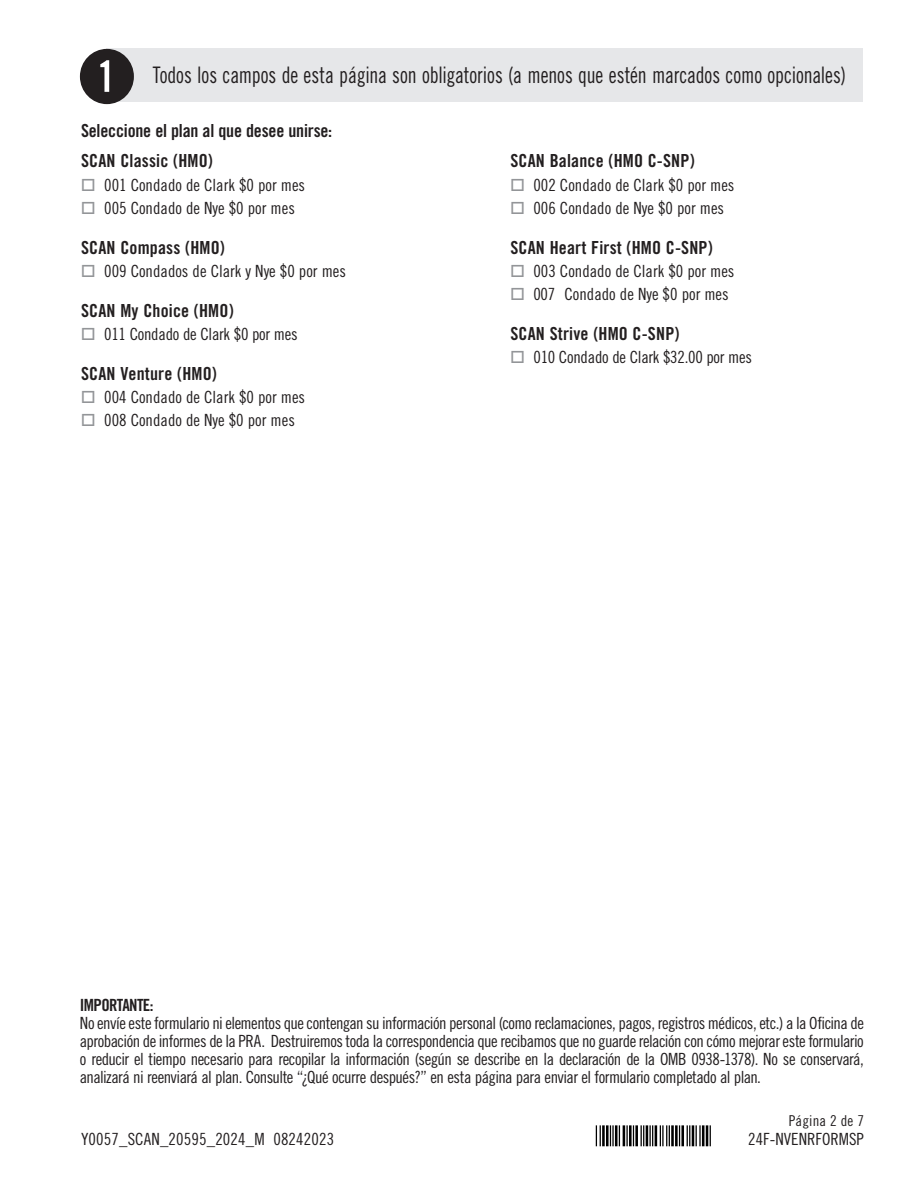
<style>
.page{position:relative;width:918px;height:1188px;background:#fff}
.page>*{position:absolute;margin:0;border:0;box-sizing:border-box;transform-origin:0 0}
.t1{font:22.8px "Trade Gothic LT Std Cn 18";letter-spacing:-.005em;color:#231f20;scale:.88 1}
.Heavy{font:18px "Trade Gothic LT Std Bd Cn 20";letter-spacing:.01em;color:#231f20}
.Heavy-2{font:18px "Trade Gothic LT Std Bd Cn 20";letter-spacing:-.01em;color:#231f20}
.Body_w_Indent{font:16.8px/18px "Trade Gothic LT Std Cn 18";color:#231f20;text-align:justify}
.t2{font:16.8px "Trade Gothic LT Std Bd Cn 20";letter-spacing:-.04em;color:#231f20}
.Body_w_Indent-2{font:15px "Trade Gothic LT Std Cn 18";letter-spacing:.01em;color:#231f20}
.s1{color:#939598}
</style>
<div class="page">
<div style="left:107px;top:48px;width:756px;height:54px;background:#e6e7e9"></div>
<div style="left:80px;top:49px;width:54px;height:55px;background:#231f20;border-radius:50%"></div>
<svg style="left:100px;top:60px;width:9px;height:32px"></svg>
<img style="left:595px;top:1125px;width:116px;height:21px">
<p class="t1" style="left:153px;top:61px;width:790px">Todos los campos de esta página son obligatorios (a menos que estén marcados como opcionales)</p>
<p class="Heavy-2" style="left:81px;top:120px;width:253px">Seleccione el plan al que desee unirse:</p>
<p class="Heavy" style="left:81px;top:150px;width:133px">SCAN Classic (HMO)</p>
<p class="Body_w_Indent" style="left:81px;top:176px;width:226px"><span class="s1">□</span> 001 Condado de Clark $0 por mes</p>
<p class="Body_w_Indent" style="left:81px;top:199px;width:216px"><span class="s1">□</span> 005 Condado de Nye $0 por mes</p>
<p class="Heavy" style="left:81px;top:236px;width:145px">SCAN Compass (HMO)</p>
<p class="Body_w_Indent" style="left:81px;top:262px;width:267px"><span class="s1">□</span> 009 Condados de Clark y Nye $0 por mes</p>
<p class="Heavy" style="left:81px;top:299px;width:154px">SCAN My Choice (HMO)</p>
<p class="Body_w_Indent" style="left:81px;top:325px;width:218px"><span class="s1">□</span> 011 Condado de Clark $0 por mes</p>
<p class="Heavy" style="left:81px;top:362px;width:137px">SCAN Venture (HMO)</p>
<p class="Body_w_Indent" style="left:81px;top:388px;width:226px"><span class="s1">□</span> 004 Condado de Clark $0 por mes</p>
<p class="Body_w_Indent" style="left:81px;top:411px;width:216px"><span class="s1">□</span> 008 Condado de Nye $0 por mes</p>
<p class="Heavy" style="left:510px;top:150px;width:186px">SCAN Balance (HMO C-SNP)</p>
<p class="Body_w_Indent" style="left:510px;top:176px;width:226px"><span class="s1">□</span> 002 Condado de Clark $0 por mes</p>
<p class="Body_w_Indent" style="left:510px;top:199px;width:216px"><span class="s1">□</span> 006 Condado de Nye $0 por mes</p>
<p class="Heavy" style="left:510px;top:236px;width:204px">SCAN Heart First (HMO C-SNP)</p>
<p class="Body_w_Indent" style="left:510px;top:262px;width:226px"><span class="s1">□</span> 003 Condado de Clark $0 por mes</p>
<p class="Body_w_Indent" style="left:510px;top:285px;width:220px"><span class="s1">□</span> 007 Condado de Nye $0 por mes</p>
<p class="Heavy" style="left:510px;top:323px;width:171px">SCAN Strive (HMO C-SNP)</p>
<p class="Body_w_Indent" style="left:510px;top:348px;width:243px"><span class="s1">□</span> 010 Condado de Clark $32.00 por mes</p>
<p class="t2" style="left:80px;top:995px;width:75px">IMPORTANTE:</p>
<p class="Body_w_Indent" style="left:80px;top:1014px;width:785px">No envíe este formulario ni elementos que contengan su información personal (como reclamaciones, pagos, registros médicos, etc.) a la Oficina de aprobación de informes de la PRA. Destruiremos toda la correspondencia que recibamos que no guarde relación con cómo mejorar este formulario o reducir el tiempo necesario para recopilar la información (según se describe en la declaración de la OMB 0938-1378). No se conservará, analizará ni reenviará al plan. Consulte “¿Qué ocurre después?” en esta página para enviar el formulario completado al plan.</p>
<p class="Body_w_Indent-2" style="left:789px;top:1112px;width:77px">Página 2 de 7</p>
<p class="Body_w_Indent" style="left:748px;top:1130px;width:117px">24F-NVENRFORMSP</p>
<p class="Body_w_Indent" style="left:81px;top:1130px;width:255px">Y0057_SCAN_20595_2024_M 08242023</p>
</div>
